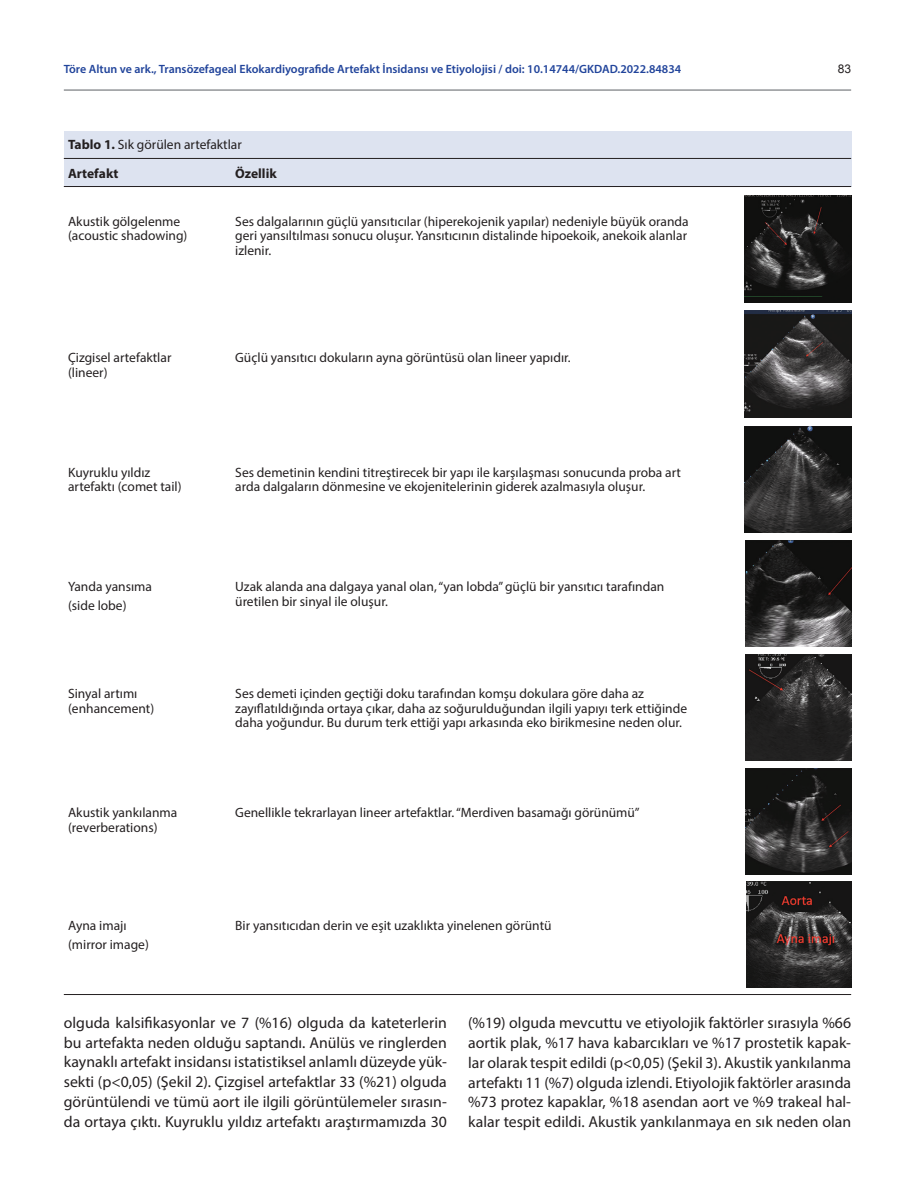
<style>
.page{position:relative;width:915px;height:1191px;background:#fff}
.page>*{position:absolute;margin:0;border:0;box-sizing:border-box;transform-origin:0 0}
.ana_metin_bosluksuz{font:15.75px/20px "Myriad Pro";color:#231f20;text-align:justify}
.tablo_satiri{font:13.5px/14.4px "Myriad Pro";color:#231f20}
.tablo_satiri-2{font:700 13.5px "Myriad Pro";color:#231f20}
.t1{font:600 12px "Myriad Pro";color:#21449b}
.t2{font:12px "Arial";color:#231f20}
.s1{font-weight:700}
</style>
<div class="page">
<hr style="left:64px;top:89px;width:786px;height:2px;background:#939598">
<div style="left:64px;top:131px;width:786px;height:55px;background:#dde3f0"></div>
<hr style="left:64px;top:158px;width:786px;height:1px;background:#231f20">
<hr style="left:64px;top:186px;width:786px;height:1px;background:#231f20">
<img style="left:744px;top:195px;width:106px;height:107px">
<img style="left:744px;top:311px;width:106px;height:107px">
<img style="left:744px;top:426px;width:106px;height:106px">
<img style="left:745px;top:540px;width:105px;height:106px">
<img style="left:745px;top:654px;width:105px;height:106px">
<img style="left:745px;top:768px;width:105px;height:106px">
<img style="left:746px;top:881px;width:104px;height:106px">
<hr style="left:64px;top:994px;width:786px;height:1px;background:#231f20">
<p class="t1" style="left:64px;top:61px;width:618px">Töre Altun ve ark., Transözefageal Ekokardiyografide Artefakt İnsidansı ve Etiyolojisi / doi: 10.14744/GKDAD.2022.84834</p>
<p class="t2" style="left:837px;top:60px;width:15px">83</p>
<p class="tablo_satiri" style="left:68px;top:137px;width:175px"><span class="s1">Tablo 1.</span> Sık görülen artefaktlar</p>
<p class="tablo_satiri-2" style="left:68px;top:164px;width:52px">Artefakt</p>
<p class="tablo_satiri-2" style="left:235px;top:164px;width:43px">Özellik</p>
<p class="tablo_satiri" style="left:68px;top:214px;width:121px">Akustik gölgelenme (acoustic shadowing)</p>
<p class="tablo_satiri" style="left:235px;top:214px;width:455px;text-align:justify">Ses dalgalarının güçlü yansıtıcılar (hiperekojenik yapılar) nedeniyle büyük oranda geri yansıltılması sonucu oluşur. Yansıtıcının distalinde hipoekoik, anekoik alanlar izlenir.</p>
<p class="tablo_satiri" style="left:68px;top:350px;width:105px">Çizgisel artefaktlar (lineer)</p>
<p class="tablo_satiri" style="left:235px;top:350px;width:337px">Güçlü yansıtıcı dokuların ayna görüntüsü olan lineer yapıdır.</p>
<p class="tablo_satiri" style="left:68px;top:465px;width:115px">Kuyruklu yıldız artefaktı (comet tail)</p>
<p class="tablo_satiri" style="left:235px;top:465px;width:447px">Ses demetinin kendini titreştirecek bir yapı ile karşılaşması sonucunda proba art arda dalgaların dönmesine ve ekojenitelerinin giderek azalmasıyla oluşur.</p>
<p class="tablo_satiri" style="left:68px;top:579px;width:85px">Yanda yansıma</p>
<p class="tablo_satiri" style="left:68px;top:598px;width:60px">(side lobe)</p>
<p class="tablo_satiri" style="left:235px;top:579px;width:430px">Uzak alanda ana dalgaya yanal olan, “yan lobda” güçlü bir yansıtıcı tarafından üretilen bir sinyal ile oluşur.</p>
<p class="tablo_satiri" style="left:68px;top:686px;width:88px">Sinyal artımı (enhancement)</p>
<p class="tablo_satiri" style="left:235px;top:686px;width:453px">Ses demeti içinden geçtiği doku tarafından komşu dokulara göre daha az zayıflatıldığında ortaya çıkar, daha az soğurulduğundan ilgili yapıyı terk ettiğinde daha yoğundur. Bu durum terk ettiği yapı arkasında eko birikmesine neden olur.</p>
<p class="tablo_satiri" style="left:68px;top:805px;width:111px">Akustik yankılanma (reverberations)</p>
<p class="tablo_satiri" style="left:235px;top:805px;width:405px">Genellikle tekrarlayan lineer artefaktlar. “Merdiven basamağı görünümü”</p>
<p class="tablo_satiri" style="left:68px;top:918px;width:60px">Ayna imajı</p>
<p class="tablo_satiri" style="left:68px;top:937px;width:82px">(mirror image)</p>
<p class="tablo_satiri" style="left:235px;top:918px;width:318px">Bir yansıtıcıdan derin ve eşit uzaklıkta yinelenen görüntü</p>
<p class="ana_metin_bosluksuz" style="left:64px;top:1012px;width:384px">olguda kalsifikasyonlar ve 7 (%16) olguda da kateterlerin bu artefakta neden olduğu saptandı. Anülüs ve ringlerden kaynaklı artefakt insidansı istatistiksel anlamlı düzeyde yük&shy;sekti (p&lt;0,05) (Şekil 2). Çizgisel artefaktlar 33 (%21) olguda görüntülendi ve tümü aort ile ilgili görüntülemeler sırasın&shy;da ortaya çıktı. Kuyruklu yıldız artefaktı araştırmamızda 30</p>
<p class="ana_metin_bosluksuz" style="left:468px;top:1012px;width:384px">(%19) olguda mevcuttu ve etiyolojik faktörler sırasıyla %66 aortik plak, %17 hava kabarcıkları ve %17 prostetik kapak&shy;lar olarak tespit edildi (p&lt;0,05) (Şekil 3). Akustik yankılanma artefaktı 11 (%7) olguda izlendi. Etiyolojik faktörler arasında %73 protez kapaklar, %18 asendan aort ve %9 trakeal hal&shy;kalar tespit edildi. Akustik yankılanmaya en sık neden olan</p>
</div>
